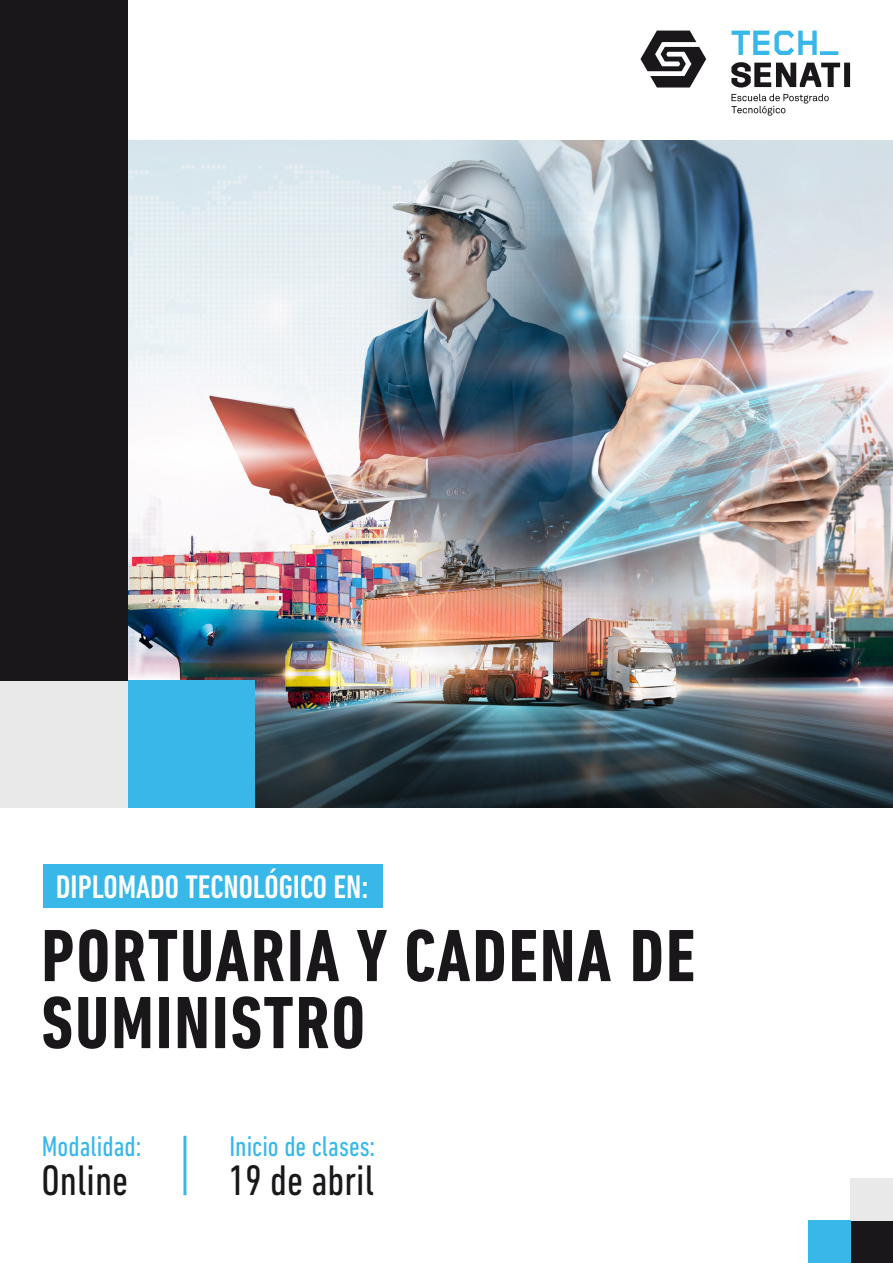
<style>
.page{position:relative;width:893px;height:1263px;background:#fff}
.page>*{position:absolute;margin:0;border:0;box-sizing:border-box;transform-origin:0 0}
.t1{font:700 condensed 75.15px/67.1px "DIN Next LT Pro";letter-spacing:.025em;color:#1a171b}
.t2{font:condensed 43.5px "DIN Next LT Pro";color:#1a171b}
.t3{font:500 condensed 33.3px "DIN Next LT Pro";color:#fff}
.t4{font:condensed 28.95px "DIN Next LT Pro";color:#37b8e9}
</style>
<div class="page">
<svg style="left:640px;top:31px;width:66px;height:57px"></svg>
<svg style="left:731px;top:31px;width:107px;height:24px"></svg>
<svg style="left:731px;top:62px;width:119px;height:26px"></svg>
<svg style="left:731px;top:94px;width:98px;height:22px"></svg>
<img style="left:128px;top:140px;width:765px;height:668px">
<div style="left:850px;top:1220px;width:43px;height:43px;background:#1a171b"></div>
<div style="left:850px;top:1178px;width:43px;height:42px;background:#e9e9ea"></div>
<div style="left:808px;top:1220px;width:42px;height:43px;background:#37b8e9"></div>
<div style="left:43px;top:864px;width:340px;height:43px;background:#37b8e9"></div>
<hr style="left:183px;top:1136px;width:3px;height:59px;background:#37b8e9">
<div style="left:0;top:0;width:128px;height:140px;background:#1a171b"></div>
<div style="left:128px;top:680px;width:127px;height:128px;background:#37b8e9"></div>
<div style="left:0;top:680px;width:128px;height:128px;background:#e9e9ea"></div>
<div style="left:0;top:140px;width:128px;height:540px;background:#1a171b"></div>
<p class="t3" style="left:56px;top:867px;width:314px">DIPLOMADO TECNOLÓGICO EN:</p>
<p class="t1" style="left:41px;top:921px;width:655px">PORTUARIA Y CADENA DE<br>SUMINISTRO</p>
<p class="t4" style="left:42px;top:1135px;width:101px">Modalidad:</p>
<p class="t2" style="left:42px;top:1165px;width:88px">Online</p>
<p class="t4" style="left:229px;top:1135px;width:147px">Inicio de clases:</p>
<p class="t2" style="left:228px;top:1165px;width:148px">19 de abril</p>
</div>
